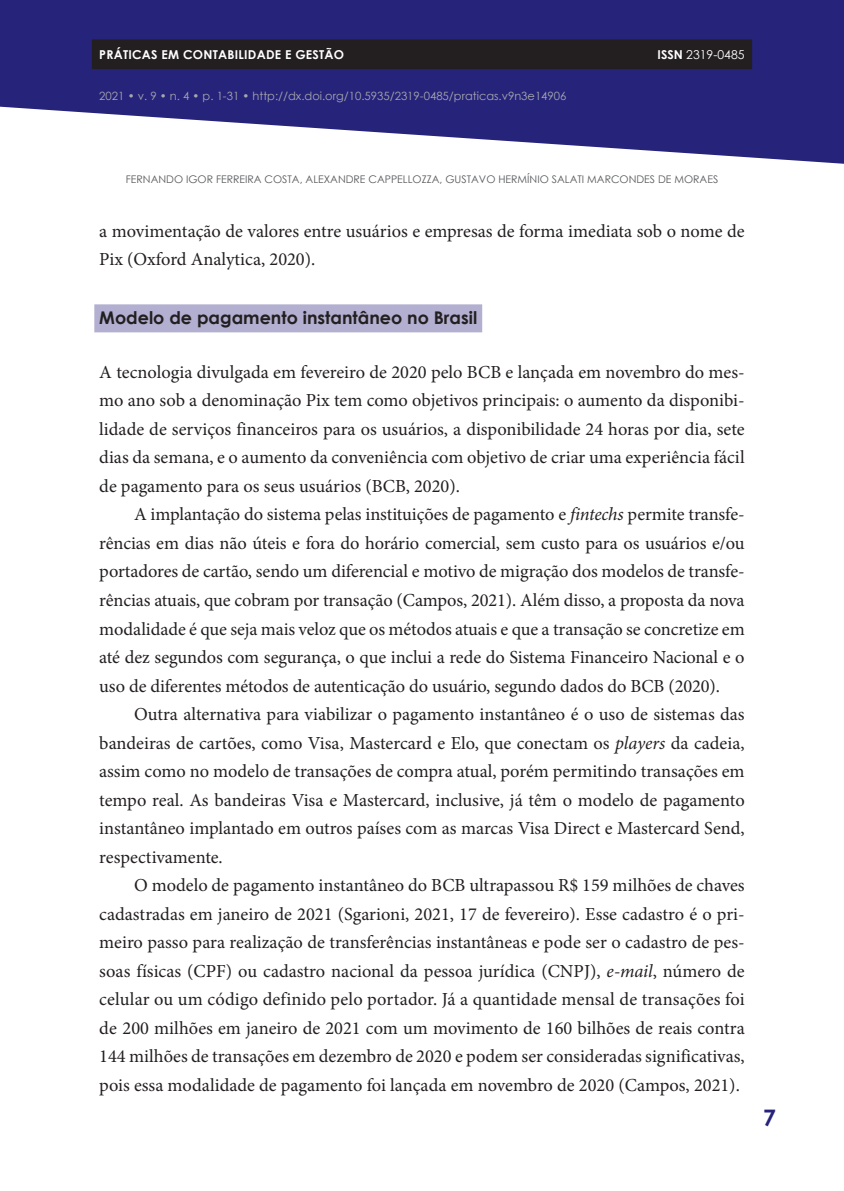
<style>
.page{position:relative;width:844px;height:1191px;background:#fff}
.page>*{position:absolute;margin:0;border:0;box-sizing:border-box;transform-origin:0 0}
.t1{font:700 22.75px "Century Gothic";color:#26237b}
.t2{font:18.38px/28.5px "Minion Pro";color:#231f20;text-align:justify}
.t3{font:700 17.5px "Century Gothic";color:#231f20}
.t4{font:700 12.25px "Century Gothic";letter-spacing:.02em;color:#fff}
.t5{font:12.25px "Century Gothic";color:#fff}
.t6{font:11.38px "Century Gothic";color:#a8a9ad}
.t7{font:10.5px "Century Gothic";color:#57585a}
.s1{font-weight:700}
.s2{font-style:italic}
</style>
<div class="page">
<svg style="left:1px;top:0;width:842px;height:164px;fill:#26237b"></svg>
<svg style="left:0;top:0;width:1px;height:107px"></svg>
<div style="left:92px;top:39px;width:660px;height:30px;background:#231f20"></div>
<div style="left:94px;top:304px;width:388px;height:28px;background:#b2afd1"></div>
<p class="t4" style="left:99px;top:45px;width:246px">PRÁTICAS EM CONTABILIDADE E GESTÃO</p>
<p class="t5" style="left:657px;top:46px;width:88px"><span class="s1">ISSN</span> 2319-0485</p>
<p class="t6" style="left:99px;top:88px;width:468px">2021 • v. 9 • n. 4 • p. 1-31 • http://dx.doi.org/10.5935/2319-0485/praticas.v9n3e14906</p>
<p class="t7" style="left:126px;top:172px;width:594px">FERNANDO IGOR FERREIRA COSTA, ALEXANDRE CAPPELLOZZA, GUSTAVO HERMÍNIO SALATI MARCONDES DE MORAES</p>
<p class="t2" style="left:99px;top:217px;width:646px">a movimentação de valores entre usuários e empresas de forma imediata sob o nome de<br>Pix (Oxford Analytica, 2020).</p>
<p class="t3" style="left:99px;top:305px;width:379px">Modelo de pagamento instantâneo no Brasil</p>
<p class="t2" style="left:99px;top:358px;width:646px">A tecnologia divulgada em fevereiro de 2020 pelo BCB e lançada em novembro do mes&shy;mo ano sob a denominação Pix tem como objetivos principais: o aumento da disponibi&shy;lidade de serviços financeiros para os usuários, a disponibilidade 24 horas por dia, sete dias da semana, e o aumento da conveniência com objetivo de criar uma experiência fácil de pagamento para os seus usuários (BCB, 2020).</p>
<p class="t2" style="left:99px;top:500px;width:646px;text-indent:35px">A implantação do sistema pelas instituições de pagamento e <span class="s2">fintechs</span> permite transfe&shy;rências em dias não úteis e fora do horário comercial, sem custo para os usuários e/ou portadores de cartão, sendo um diferencial e motivo de migração dos modelos de transfe&shy;rências atuais, que cobram por transação (Campos, 2021). Além disso, a proposta da nova modalidade é que seja mais veloz que os métodos atuais e que a transação se concretize em até dez segundos com segurança, o que inclui a rede do Sistema Financeiro Nacional e o uso de diferentes métodos de autenticação do usuário, segundo dados do BCB (2020).</p>
<p class="t2" style="left:99px;top:700px;width:646px;text-indent:35px">Outra alternativa para viabilizar o pagamento instantâneo é o uso de sistemas das bandeiras de cartões, como Visa, Mastercard e Elo, que conectam os <span class="s2">players</span> da cadeia, assim como no modelo de transações de compra atual, porém permitindo transações em tempo real. As bandeiras Visa e Mastercard, inclusive, já têm o modelo de pagamento instantâneo implantado em outros países com as marcas Visa Direct e Mastercard Send, respectivamente.</p>
<p class="t2" style="left:99px;top:871px;width:646px;text-indent:35px">O modelo de pagamento instantâneo do BCB ultrapassou R$ 159 milhões de chaves cadastradas em janeiro de 2021 (Sgarioni, 2021, 17 de fevereiro). Esse cadastro é o pri&shy;meiro passo para realização de transferências instantâneas e pode ser o cadastro de pes&shy;soas físicas (CPF) ou cadastro nacional da pessoa jurídica (CNPJ), <span class="s2">e-mail</span>, número de celular ou um código definido pelo portador. Já a quantidade mensal de transações foi de 200 milhões em janeiro de 2021 com um movimento de 160 bilhões de reais contra 144 milhões de transações em dezembro de 2020 e podem ser consideradas significativas, pois essa modalidade de pagamento foi lançada em novembro de 2020 (Campos, 2021).</p>
<p class="t1" style="left:763px;top:1100px;width:14px">7</p>
</div>
